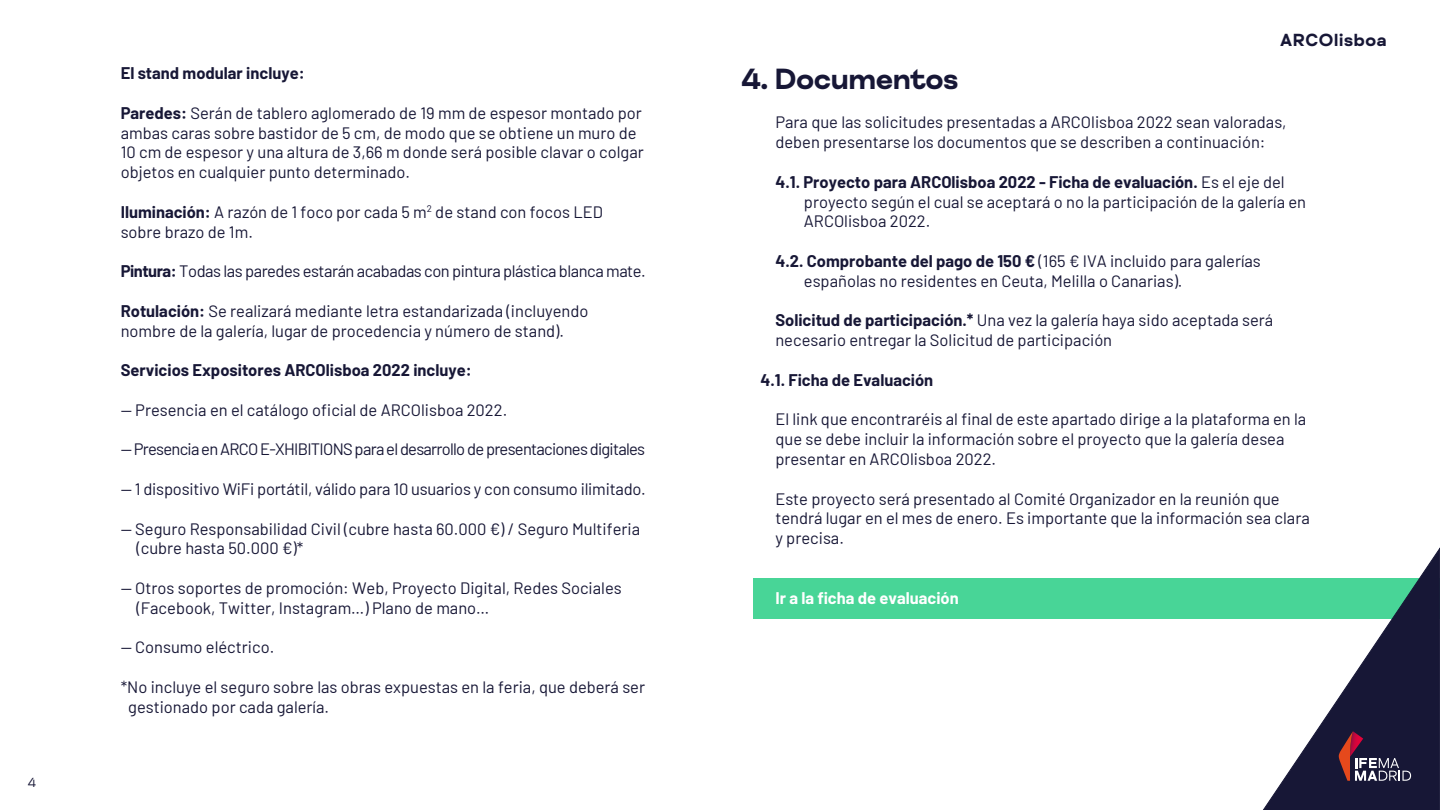
<style>
.page{position:relative;width:1440px;height:810px;background:#fff}
.page>*{position:absolute;margin:0;border:0;box-sizing:border-box;transform-origin:0 0}
.t1{font:700 30px "FS Meridian";letter-spacing:-.04em;color:#171736}
.t2{font:700 18px "FS Meridian";color:#171736}
.t3{font:16.5px/19.8px "Barlow";color:#171736}
.t4{font:700 16.5px "Barlow";color:#171736}
.t5{font:16.5px "Barlow";letter-spacing:-.045em;color:#171736}
.t6{font:16.5px "Barlow";letter-spacing:-.03em;color:#171736}
.t7{font:700 16.5px "Barlow";color:#fff}
.t8{font:13.5px "FS Meridian";color:#171736}
.s1{font-weight:700}
</style>
<div class="page">
<div style="left:753px;top:579px;width:687px;height:40px;background:#48d597"></div>
<svg style="left:1263px;top:549px;width:177px;height:261px"></svg>
<p class="t8" style="left:28px;top:776px;width:10px">4</p>
<p class="t4" style="left:121px;top:61px;width:185px">El stand modular incluye:</p>
<p class="t3" style="left:121px;top:102px;width:525px"><span class="s1">Paredes:</span> Serán de tablero aglomerado de 19 mm de espesor montado por ambas caras sobre bastidor de 5 cm, de modo que se obtiene un muro de 10 cm de espesor y una altura de 3,66 m donde será posible clavar o colgar objetos en cualquier punto determinado.</p>
<p class="t3" style="left:121px;top:201px;width:484px"><span class="s1">Iluminación:</span> A razón de 1 foco por cada 5 m<sup>2</sup> de stand con focos LED sobre brazo de 1m.</p>
<p class="t6" style="left:121px;top:259px;width:527px"><span class="s1">Pintura:</span> Todas las paredes estarán acabadas con pintura plástica blanca mate.</p>
<p class="t3" style="left:121px;top:300px;width:469px"><span class="s1">Rotulación:</span> Se realizará mediante letra estandarizada (incluyendo nombre de la galería, lugar de procedencia y número de stand).</p>
<p class="t4" style="left:121px;top:358px;width:353px">Servicios Expositores ARCOlisboa 2022 incluye:</p>
<p class="t3" style="left:121px;top:399px;width:388px">— Presencia en el catálogo oficial de ARCOlisboa 2022.</p>
<p class="t5" style="left:121px;top:437px;width:526px">— Presencia en ARCO E-XHIBITIONS para el desarrollo de presentaciones digitales</p>
<p class="t3" style="left:121px;top:478px;width:527px">— 1 dispositivo WiFi portátil, válido para 10 usuarios y con consumo ilimitado.</p>
<p class="t3" style="left:137px;top:517px;width:505px;text-indent:-16px">— Seguro Responsabilidad Civil (cubre hasta 60.000 €) / Seguro Multiferia (cubre hasta 50.000 €)*</p>
<p class="t3" style="left:137px;top:577px;width:487px;text-indent:-16px">— Otros soportes de promoción: Web, Proyecto Digital, Redes Sociales (Facebook, Twitter, Instagram…) Plano de mano…</p>
<p class="t3" style="left:121px;top:636px;width:155px">— Consumo eléctrico.</p>
<p class="t3" style="left:128px;top:676px;width:518px;text-indent:-8px">*No incluye el seguro sobre las obras expuestas en la feria, que deberá ser gestionado por cada galería.</p>
<p class="t2" style="left:1280px;top:29px;width:109px">ARCOlisboa</p>
<h1 class="t1" style="left:741px;top:61px;width:220px">4. Documentos</h1>
<p class="t3" style="left:775px;top:111px;width:513px">Para que las solicitudes presentadas a ARCOlisboa 2022 sean valoradas, deben presentarse los documentos que se describen a continuación:</p>
<p class="t3" style="left:804px;top:171px;width:504px;text-indent:-28px"><span class="s1">4.1. Proyecto para ARCOlisboa 2022 - Ficha de evaluación.</span> Es el eje del proyecto según el cual se aceptará o no la participación de la galería en<br>ARCOlisboa 2022.</p>
<p class="t3" style="left:804px;top:250px;width:459px;text-indent:-28px"><span class="s1">4.2. Comprobante del pago de 150 €</span> (165 € IVA incluido para galerías españolas no residentes en Ceuta, Melilla o Canarias).</p>
<p class="t3" style="left:775px;top:309px;width:499px"><span class="s1">Solicitud de participación.*</span> Una vez la galería haya sido aceptada será necesario entregar la Solicitud de participación</p>
<p class="t4" style="left:760px;top:368px;width:174px">4.1. Ficha de Evaluación</p>
<p class="t3" style="left:775px;top:408px;width:532px">El link que encontraréis al final de este apartado dirige a la plataforma en la que se debe incluir la información sobre el proyecto que la galería desea presentar en ARCOlisboa 2022.</p>
<p class="t3" style="left:775px;top:488px;width:536px">Este proyecto será presentado al Comité Organizador en la reunión que tendrá lugar en el mes de enero. Es importante que la información sea clara y precisa.</p>
<p class="t7" style="left:775px;top:586px;width:185px">Ir a la ficha de evaluación</p>
</div>
